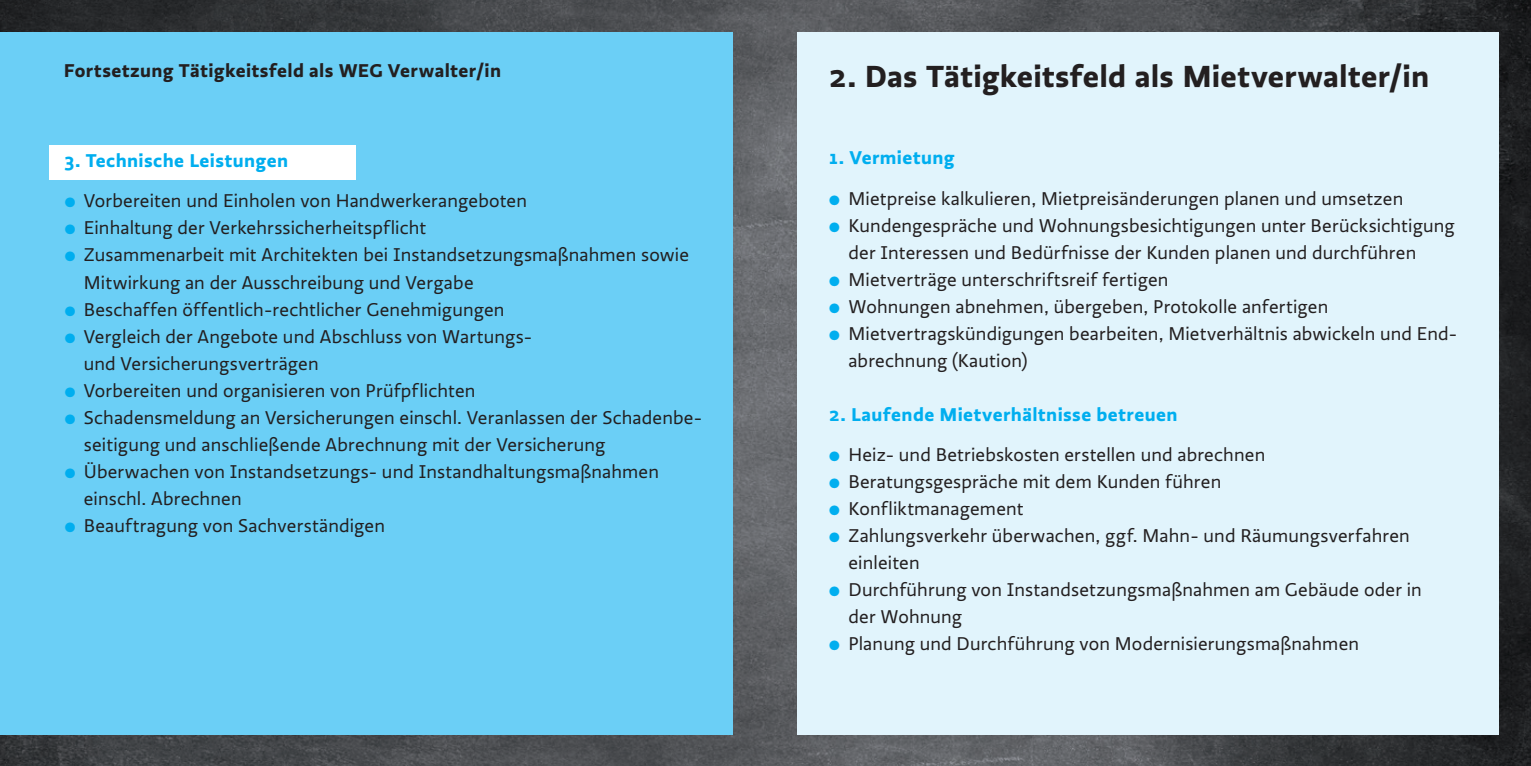
<style>
.page{position:relative;width:1531px;height:766px;background:#fff}
.page>*{position:absolute;margin:0;border:0;box-sizing:border-box;transform-origin:0 0}
.t1{font:700 31.5px "Ratio";letter-spacing:.005em;color:#231f20}
.t2{font:19.12px/27px "Ratio";letter-spacing:.01em;color:#231f20}
.t3{font:700 19.12px "Ratio";letter-spacing:.02em;color:#00aeef}
.t4{font:700 19.12px "Ratio";letter-spacing:.02em;color:#231f20}
.s1{color:#00aeef}
</style>
<div class="page">
<img style="left:0;top:0;width:1531px;height:765px">
<div style="left:797px;top:32px;width:702px;height:701px;background:#e1f4fc"></div>
<div style="left:0;top:32px;width:732px;height:701px;background:#6bcff6"></div>
<div style="left:49px;top:145px;width:307px;height:34px;background:#fff"></div>
<p class="t4" style="left:64px;top:59px;width:439px">Fortsetzung Tätigkeitsfeld als WEG Verwalter/in</p>
<h1 class="t1" style="left:829px;top:56px;width:601px">2. Das Tätigkeitsfeld als Mietverwalter/in</h1>
<p class="t3" style="left:65px;top:148px;width:225px">3. Technische Leistungen</p>
<p class="t2" style="left:65px;top:188px;width:464px"><span class="s1">●</span> Vorbereiten und Einholen von Handwerkerangeboten</p>
<p class="t2" style="left:65px;top:215px;width:363px"><span class="s1">●</span> Einhaltung der Verkehrssicherheitspflicht</p>
<p class="t2" style="left:84px;top:242px;width:607px;text-indent:-19px"><span class="s1">●</span> Zusammenarbeit mit Architekten bei Instandsetzungsmaßnahmen sowie<br>Mitwirkung an der Ausschreibung und Vergabe</p>
<p class="t2" style="left:65px;top:296px;width:441px"><span class="s1">●</span> Beschaffen öffentlich-rechtlicher Genehmigungen</p>
<p class="t2" style="left:84px;top:323px;width:450px;text-indent:-19px"><span class="s1">●</span> Vergleich der Angebote und Abschluss von Wartungs&shy;und Versicherungsverträgen</p>
<p class="t2" style="left:65px;top:377px;width:412px"><span class="s1">●</span> Vorbereiten und organisieren von Prüfpflichten</p>
<p class="t2" style="left:84px;top:404px;width:620px;text-indent:-19px"><span class="s1">●</span> Schadensmeldung an Versicherungen einschl. Veranlassen der Schadenbe&shy;seitigung und anschließende Abrechnung mit der Versicherung</p>
<p class="t2" style="left:84px;top:458px;width:577px;text-indent:-19px"><span class="s1">●</span> Überwachen von Instandsetzungs- und Instandhaltungsmaßnahmen einschl. Abrechnen</p>
<p class="t2" style="left:65px;top:512px;width:322px"><span class="s1">●</span> Beauftragung von Sachverständigen</p>
<p class="t3" style="left:829px;top:145px;width:127px">1. Vermietung</p>
<p class="t2" style="left:829px;top:185px;width:575px"><span class="s1">●</span> Mietpreise kalkulieren, Mietpreisänderungen planen und umsetzen</p>
<p class="t2" style="left:848px;top:212px;width:608px;text-indent:-19px"><span class="s1">●</span> Kundengespräche und Wohnungsbesichtigungen unter Berücksichtigung der Interessen und Bedürfnisse der Kunden planen und durchführen</p>
<p class="t2" style="left:829px;top:266px;width:341px"><span class="s1">●</span> Mietverträge unterschriftsreif fertigen</p>
<p class="t2" style="left:829px;top:293px;width:501px"><span class="s1">●</span> Wohnungen abnehmen, übergeben, Protokolle anfertigen</p>
<p class="t2" style="left:848px;top:320px;width:610px;text-indent:-19px"><span class="s1">●</span> Mietvertragskündigungen bearbeiten, Mietverhältnis abwickeln und End&shy;abrechnung (Kaution)</p>
<p class="t3" style="left:829px;top:402px;width:350px">2. Laufende Mietverhältnisse betreuen</p>
<p class="t2" style="left:829px;top:441px;width:438px"><span class="s1">●</span> Heiz- und Betriebskosten erstellen und abrechnen</p>
<p class="t2" style="left:829px;top:468px;width:393px"><span class="s1">●</span> Beratungsgespräche mit dem Kunden führen</p>
<p class="t2" style="left:829px;top:495px;width:196px"><span class="s1">●</span> Konfliktmanagement</p>
<p class="t2" style="left:848px;top:522px;width:563px;text-indent:-19px"><span class="s1">●</span> Zahlungsverkehr überwachen, ggf. Mahn- und Räumungsverfahren einleiten</p>
<p class="t2" style="left:848px;top:576px;width:575px;text-indent:-19px"><span class="s1">●</span> Durchführung von Instandsetzungsmaßnahmen am Gebäude oder in der Wohnung</p>
<p class="t2" style="left:829px;top:630px;width:531px"><span class="s1">●</span> Planung und Durchführung von Modernisierungsmaßnahmen</p>
</div>
